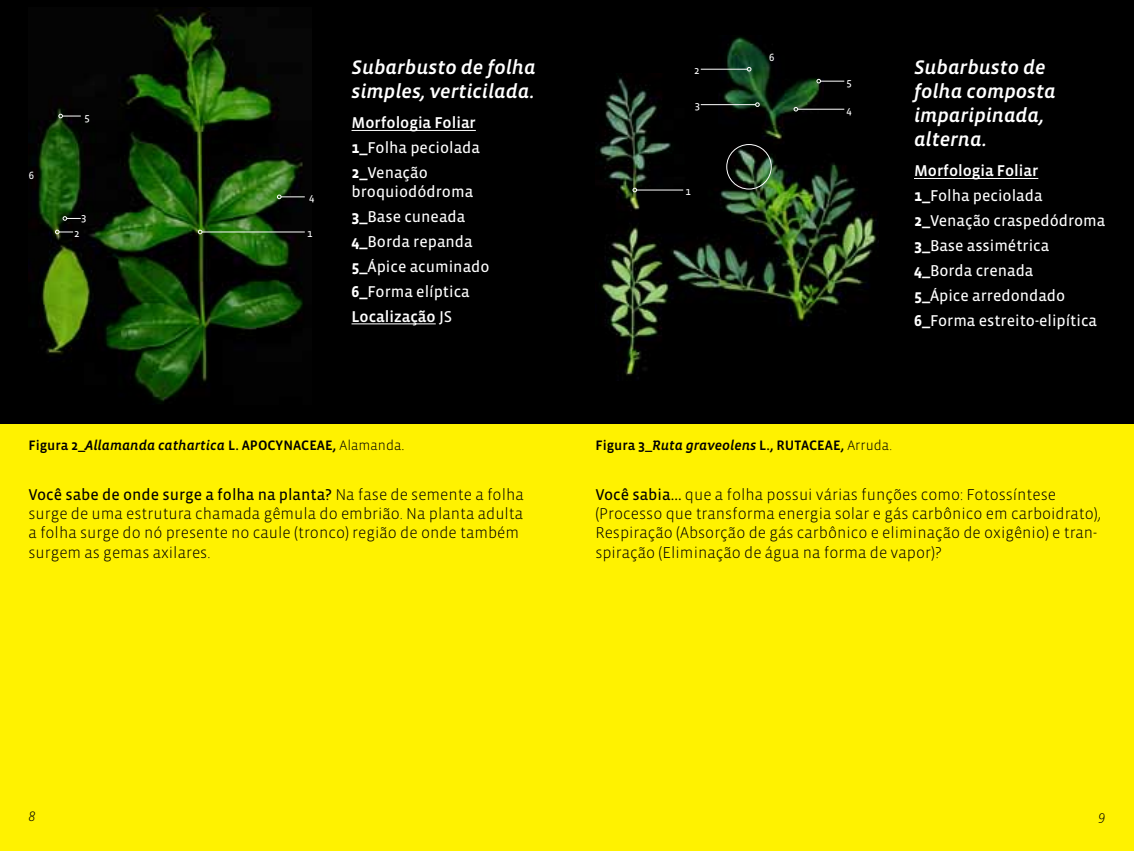
<style>
.page{position:relative;width:1134px;height:851px;background:#fff}
.page>*{position:absolute;margin:0;border:0;box-sizing:border-box;transform-origin:0 0}
.t1{font:italic 500 20px/24px "Vista Sans OT";color:#fff}
.t2{font:300 16px/19.2px "Vista Sans OT";color:#000}
.t3{font:16px/24.8px "Vista Sans OT";color:#fff}
.t4{font:500 14px "Vista Sans OT";color:#000}
.t5{font:italic 300 14px "Vista Sans OT";color:#000}
.t6{font:10.8px "Vista Sans OT";color:#fff}
.s1{font-weight:500}
.s2{font-weight:700}
.s3{font-style:italic}
.s4{font-weight:300}
.s5{font-weight:300;font-size:16px}
.s6{font-weight:400}
</style>
<div class="page">
<div style="left:0;top:0;width:1134px;height:425px;background:#000"></div>
<div style="left:0;top:424px;width:1134px;height:426px;background:#fff200"></div>
<hr style="left:351px;top:130px;width:125px;height:1px;background:#fff">
<hr style="left:351px;top:323px;width:85px;height:1px;background:#fff">
<img style="left:28px;top:7px;width:277px;height:397px">
<img style="left:596px;top:75px;width:283px;height:306px">
<img style="left:718px;top:37px;width:106px;height:107px">
<div style="left:726px;top:144px;width:46px;height:45px;border:1px solid #fff;border-radius:50%"></div>
<hr style="left:637px;top:189px;width:46px;height:1px;background:#fff">
<svg style="left:632px;top:188px;width:5px;height:4px"></svg>
<hr style="left:202px;top:231px;width:103px;height:1px;background:#fff">
<svg style="left:198px;top:230px;width:4px;height:4px"></svg>
<svg style="left:277px;top:194px;width:28px;height:5px"></svg>
<svg style="left:55px;top:230px;width:18px;height:4px"></svg>
<svg style="left:63px;top:216px;width:18px;height:5px"></svg>
<svg style="left:58px;top:114px;width:23px;height:4px"></svg>
<hr style="left:798px;top:109px;width:46px;height:1px;background:#fff">
<svg style="left:794px;top:107px;width:4px;height:4px"></svg>
<svg style="left:816px;top:79px;width:28px;height:4px"></svg>
<hr style="left:701px;top:69px;width:46px;height:1px;background:#fff">
<svg style="left:747px;top:67px;width:4px;height:4px"></svg>
<hr style="left:701px;top:104px;width:55px;height:1px;background:#fff">
<svg style="left:755px;top:102px;width:5px;height:5px"></svg>
<hr style="left:914px;top:178px;width:124px;height:1px;background:#fff">
<p class="t6" style="left:29px;top:169px;width:7px">6</p>
<p class="t6" style="left:85px;top:111px;width:7px">5</p>
<p class="t6" style="left:81px;top:211px;width:7px">3</p>
<p class="t6" style="left:74px;top:227px;width:7px">2</p>
<p class="t6" style="left:309px;top:192px;width:7px">4</p>
<p class="t6" style="left:307px;top:227px;width:7px">1</p>
<p class="t1" style="left:351px;top:55px;width:186px">Subarbusto de folha simples, verticilada.</p>
<p class="t3" style="left:351px;top:111px;width:130px"><span class="s1">Morfologia Foliar<br></span><span class="s2">1_</span>Folha peciolada<br><span class="s2">2_</span>Venação</p>
<p class="t3" style="left:351px;top:180px;width:139px">broquiodódroma<br><span class="s2">3_</span>Base cuneada<br><span class="s2">4_</span>Borda repanda<br><span class="s2">5_</span>Ápice acuminado<br><span class="s2">6_</span>Forma elíptica<br><span class="s1">Localização</span> JS</p>
<p class="t6" style="left:694px;top:65px;width:7px">2</p>
<p class="t6" style="left:695px;top:100px;width:7px">3</p>
<p class="t6" style="left:685px;top:185px;width:7px">1</p>
<p class="t6" style="left:769px;top:52px;width:7px">6</p>
<p class="t6" style="left:846px;top:76px;width:7px">5</p>
<p class="t6" style="left:846px;top:105px;width:7px">4</p>
<p class="t1" style="left:914px;top:55px;width:143px">Subarbusto de folha composta imparipinada, alterna.</p>
<p class="t3" style="left:914px;top:159px;width:193px"><span class="s1">Morfologia Foliar<br></span><span class="s2">1_</span>Folha peciolada<br><span class="s2">2_</span>Venação craspedódroma<br><span class="s2">3_</span>Base assimétrica<br><span class="s2">4_</span>Borda crenada<br><span class="s2">5_</span>Ápice arredondado<br><span class="s2">6_</span>Forma estreito-elipítica</p>
<p class="t4" style="left:28px;top:438px;width:378px">Figura 2_<span class="s3">Allamanda cathartica</span> L. APOCYNACEAE, <span class="s4">Alamanda</span><span class="s5">.</span></p>
<p class="t4" style="left:595px;top:438px;width:298px">Figura 3_<span class="s3">Ruta graveolens</span> L., RUTACEAE, <span class="s4">Arruda.</span></p>
<p class="t2" style="left:28px;top:485px;width:497px"><span class="s6">Você sabe de onde surge a folha na planta?</span> Na fase de semente a folha surge de uma estrutura chamada gêmula do embrião. Na planta adulta a folha surge do nó presente no caule (tronco) região de onde também surgem as gemas axilares.</p>
<p class="t2" style="left:595px;top:485px;width:507px"><span class="s6">Você sabia...</span> que a folha possui várias funções como: Fotossíntese (Processo que transforma energia solar e gás carbônico em carboidrato), Respiração (Absorção de gás carbônico e eliminação de oxigênio) e tran&shy;spiração (Eliminação de água na forma de vapor)?</p>
<p class="t5" style="left:28px;top:809px;width:8px">8</p>
<p class="t5" style="left:1099px;top:809px;width:8px">9</p>
</div>
